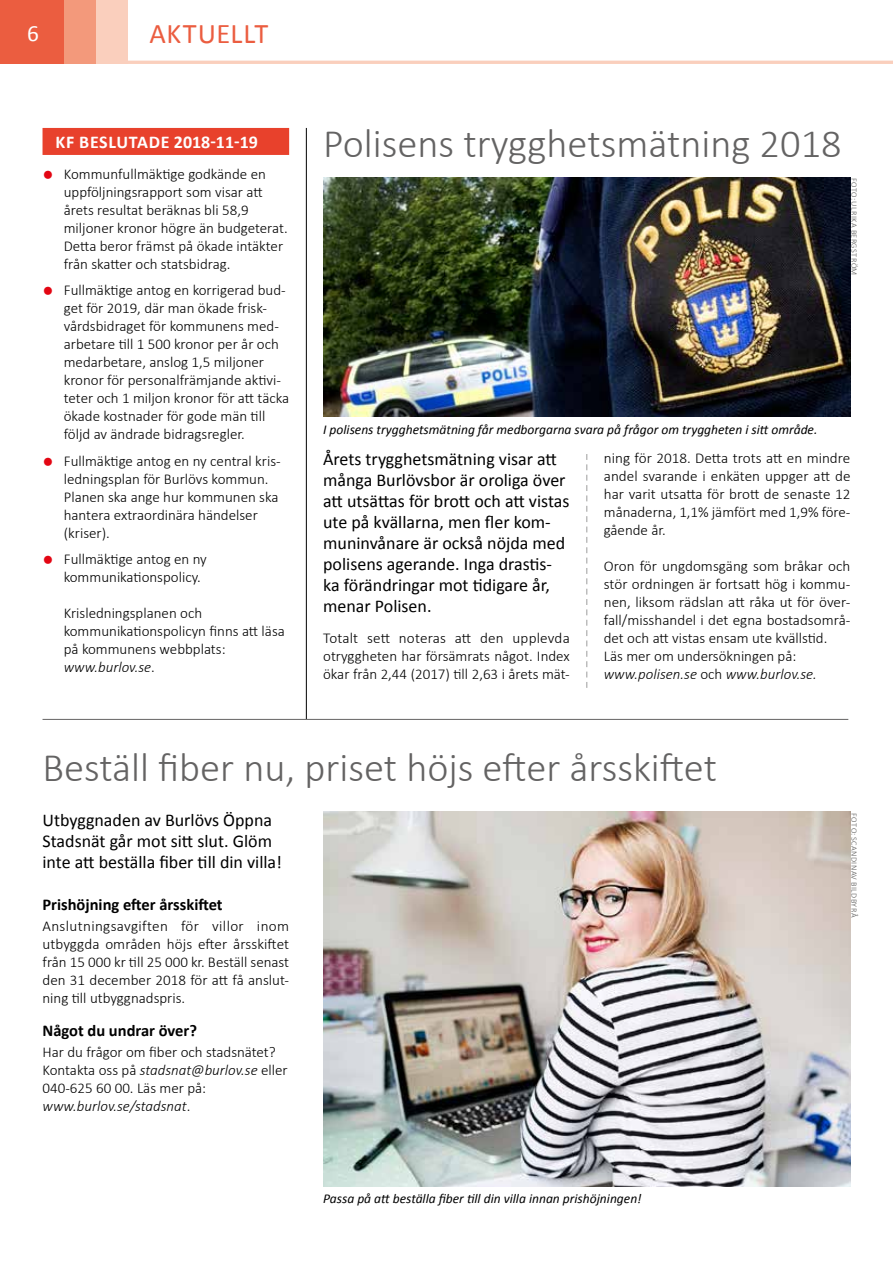
<style>
.page{position:relative;width:893px;height:1263px;background:#fff}
.page>*{position:absolute;margin:0;border:0;box-sizing:border-box;transform-origin:0 0}
.t1{font:300 40.5px "Calibri";color:#646363}
.t2{font:28.5px "Calibri";letter-spacing:.025em;color:#eb5d40}
.t3{font:23.25px "Calibri";color:#fff}
.t4{font:18px/21px "Calibri";color:#000}
.t5{font:700 18px "Calibri";letter-spacing:.02em;color:#fff}
.t6{font:700 16.5px "Calibri";color:#000}
.t7{font:300 15px/18px "Calibri";color:#000}
.t8{font:italic 13.5px "Calibri";color:#000}
.t9{font:300 8.25px "Calibri";letter-spacing:.05em;color:#575756}
.s1{font-weight:700;font-size:22.5px;color:#e30613}
.s2{font-style:italic}
</style>
<div class="page">
<div style="left:0;top:0;width:64px;height:64px;background:#eb5d40"></div>
<div style="left:64px;top:0;width:32px;height:64px;background:#f3997b"></div>
<div style="left:96px;top:0;width:32px;height:64px;background:#facfbd"></div>
<hr style="left:128px;top:61px;width:765px;height:3px;background:#facfbd">
<hr style="left:306px;top:128px;width:1px;height:591px;background:#000">
<hr style="left:43px;top:719px;width:805px;height:1px;background:#646363">
<div style="left:43px;top:128px;width:246px;height:27px;background:#e8412c"></div>
<img style="left:323px;top:811px;width:527px;height:376px">
<img style="left:323px;top:178px;width:527px;height:238px">
<svg style="left:586px;top:454px;width:1px;height:234px"></svg>
<h3 class="t3" style="left:27px;top:19px;width:13px">6</h3>
<h2 class="t2" style="left:149px;top:15px;width:120px">AKTUELLT</h2>
<p class="t5" style="left:56px;top:130px;width:204px">KF BESLUTADE 2018-11-19</p>
<p class="t7" style="left:64px;top:165px;width:225px;text-indent:-21px"><span class="s1">•</span> Kommunfullmäktige godkände en uppföljningsrapport som visar att årets resultat beräknas bli 58,9 miljoner kronor högre än budgeterat.<br>Detta beror främst på ökade intäkter från skatter och statsbidrag.</p>
<p class="t7" style="left:64px;top:281px;width:227px;text-indent:-21px"><span class="s1">•</span> Fullmäktige antog en korrigerad bud&shy;get för 2019, där man ökade frisk&shy;vårdsbidraget för kommunens med&shy;arbetare till 1 500 kronor per år och medarbetare, anslog 1,5 miljoner kronor för personalfrämjande aktivi&shy;teter och 1 miljon kronor för att täcka ökade kostnader för gode män till följd av ändrade bidragsregler.</p>
<p class="t7" style="left:64px;top:452px;width:218px;text-indent:-21px"><span class="s1">•</span> Fullmäktige antog en ny central kris&shy;ledningsplan för Burlövs kommun.<br>Planen ska ange hur kommunen ska hantera extraordinära händelser (kriser).</p>
<p class="t7" style="left:64px;top:550px;width:145px;text-indent:-21px"><span class="s1">•</span> Fullmäktige antog en ny kommunikationspolicy.</p>
<p class="t7" style="left:64px;top:604px;width:223px">Krisledningsplanen och kommunikationspolicyn finns att läsa på kommunens webbplats: <span class="s2">www.burlov.se</span>.</p>
<h1 class="t1" style="left:323px;top:119px;width:520px">Polisens trygghetsmätning 2018</h1>
<p class="t9" style="left:859px;top:178px;width:99px;rotate:90deg">FOTO: ULRIKA BERGSTRÖM</p>
<p class="t8" style="left:323px;top:420px;width:496px">I polisens trygghetsmätning får medborgarna svara på frågor om tryggheten i sitt område.</p>
<p class="t4" style="left:323px;top:449px;width:248px">Årets trygghetsmätning visar att många Burlövsbor är oroliga över att utsättas för brott och att vistas ute på kvällarna, men fler kom&shy;muninvånare är också nöjda med polisens agerande. Inga drastis&shy;ka förändringar mot tidigare år, menar Polisen.</p>
<p class="t7" style="left:323px;top:629px;width:248px;text-align:justify">Totalt sett noteras att den upplevda otryggheten har försämrats något. Index ökar från 2,44 (2017) till 2,63 i årets mät-</p>
<p class="t7" style="left:604px;top:449px;width:248px;text-align:justify">ning för 2018. Detta trots att en mindre andel svarande i enkäten uppger att de har varit utsatta för brott de senaste 12 månaderna, 1,1% jämfört med 1,9% före&shy;gående år.</p>
<p class="t7" style="left:604px;top:557px;width:248px">Oron för ungdomsgäng som bråkar och stör ordningen är fortsatt hög i kommu&shy;nen, liksom rädslan att råka ut för över&shy;fall/misshandel i det egna bostadsområ&shy;det och att vistas ensam ute kvällstid.<br>Läs mer om undersökningen på: <span class="s2">www.polisen.se</span> och <span class="s2">www.burlov.se.</span></p>
<h1 class="t1" style="left:43px;top:743px;width:676px">Beställ fiber nu, priset höjs efter årsskiftet</h1>
<p class="t4" style="left:43px;top:809px;width:241px">Utbyggnaden av Burlövs Öppna<br>Stadsnät går mot sitt slut. Glöm inte att beställa fiber till din villa!</p>
<p class="t6" style="left:43px;top:894px;width:182px">Prishöjning efter årsskiftet</p>
<p class="t7" style="left:43px;top:917px;width:248px;text-align:justify">Anslutningsavgiften för villor inom utbyggda områden höjs efter årsskiftet från 15 000 kr till 25 000 kr. Beställ senast den 31 december 2018 för att få anslut&shy;ning till utbyggnadspris.</p>
<p class="t6" style="left:43px;top:1020px;width:156px">Något du undrar över?</p>
<p class="t7" style="left:43px;top:1043px;width:247px">Har du frågor om fiber och stadsnätet?<br>Kontakta oss på <span class="s2">stadsnat@burlov.se</span> eller 040-625 60 00. Läs mer på: <span class="s2">www.burlov.se/stadsnat</span>.</p>
<p class="t8" style="left:323px;top:1190px;width:320px">Passa på att beställa fiber till din villa innan prishöjningen!</p>
<p class="t9" style="left:859px;top:813px;width:106px;rotate:90deg">FOTO: SCANDINAV BILDBYRÅ</p>
</div>
